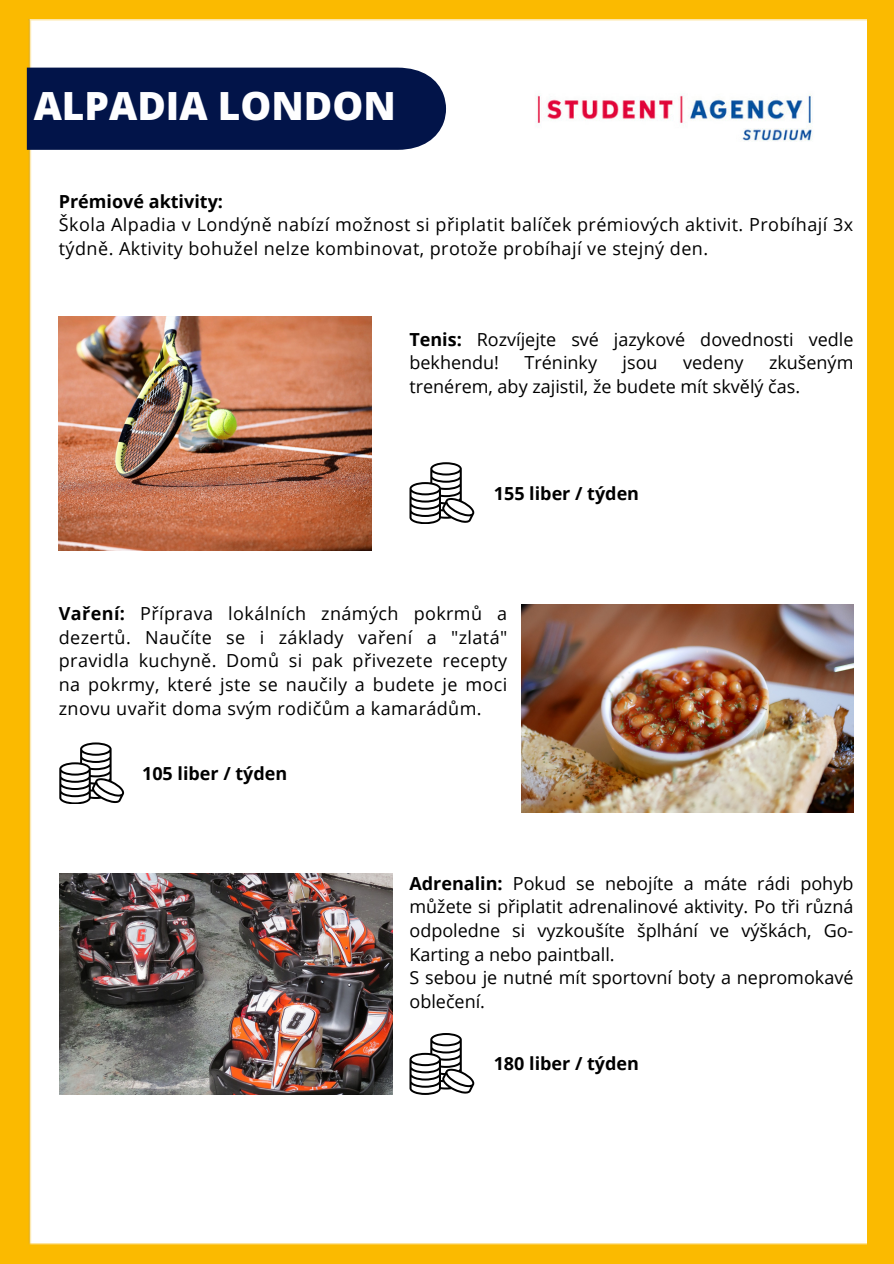
<style>
.page{position:relative;width:894px;height:1264px;background:#fff}
.page>*{position:absolute;margin:0;border:0;box-sizing:border-box;transform-origin:0 0}
.t1{font:800 38.85px "Open Sans";color:#fefeff}
.t2{font:18px/23.7px "Open Sans";color:#000}
.t3{font:18px/23.7px "Open Sans";letter-spacing:.025em;color:#000}
.t4{font:700 18px "Open Sans";color:#000}
.s1{font-weight:700}
</style>
<div class="page">
<div style="left:0;top:0;width:893px;height:1263px;background:#fbba00"></div>
<div style="left:29px;top:20px;width:836px;height:1224px;background:#fff"></div>
<div style="left:27px;top:68px;width:419px;height:82px;background:#021449"></div>
<img style="left:533px;top:87px;width:281px;height:64px">
<img style="left:59px;top:873px;width:333px;height:221px">
<svg style="left:59px;top:742px;width:66px;height:62px;background:#bbb"></svg>
<svg style="left:409px;top:462px;width:65px;height:62px;background:#bababa"></svg>
<svg style="left:409px;top:1032px;width:65px;height:62px;background:#bababa"></svg>
<img style="left:521px;top:605px;width:332px;height:207px">
<img style="left:59px;top:316px;width:312px;height:234px">
<p class="t1" style="left:34px;top:78px;width:363px">ALPADIA LONDON</p>
<p class="t4" style="left:59px;top:188px;width:166px">Prémiové aktivity:</p>
<p class="t3" style="left:59px;top:213px;width:795px">Škola Alpadia v Londýně nabízí možnost si připlatit balíček prémiových aktivit. Probíhají 3x týdně. Aktivity bohužel nelze kombinovat, protože probíhají ve stejný den.</p>
<p class="t2" style="left:409px;top:327px;width:445px"><span class="s1">Tenis:</span> Rozvíjejte své jazykové dovednosti vedle bekhendu!</p>
<p class="t2" style="left:409px;top:350px;width:445px;text-indent:359px">zkušeným trenérem, aby zajistil, že budete mít skvělý čas.</p>
<p class="t2" style="left:524px;top:350px;width:74px">Tréninky</p>
<p class="t2" style="left:622px;top:350px;width:37px">jsou</p>
<p class="t2" style="left:683px;top:350px;width:62px">vedeny</p>
<p class="t4" style="left:493px;top:480px;width:147px">155 liber / týden</p>
<p class="t2" style="left:59px;top:601px;width:450px;text-align:justify"><span class="s1">Vaření:</span> Příprava lokálních známých pokrmů a dezertů. Naučíte se i základy vaření a "zlatá" pravidla kuchyně. Domů si pak přivezete recepty na pokrmy, které jste se naučily a budete je moci znovu uvařit doma svým rodičům a kamarádům.</p>
<p class="t4" style="left:142px;top:761px;width:147px">105 liber / týden</p>
<p class="t2" style="left:409px;top:870px;width:445px;text-align:justify"><span class="s1">Adrenalin:</span> Pokud se nebojíte a máte rádi pohyb můžete si připlatit adrenalinové aktivity. Po tři různá odpoledne si vyzkoušíte šplhání ve výškách, Go-Karting a nebo paintball.</p>
<p class="t2" style="left:409px;top:965px;width:445px">S sebou je nutné mít sportovní boty a nepromokavé oblečení.</p>
<p class="t4" style="left:493px;top:1050px;width:147px">180 liber / týden</p>
</div>
